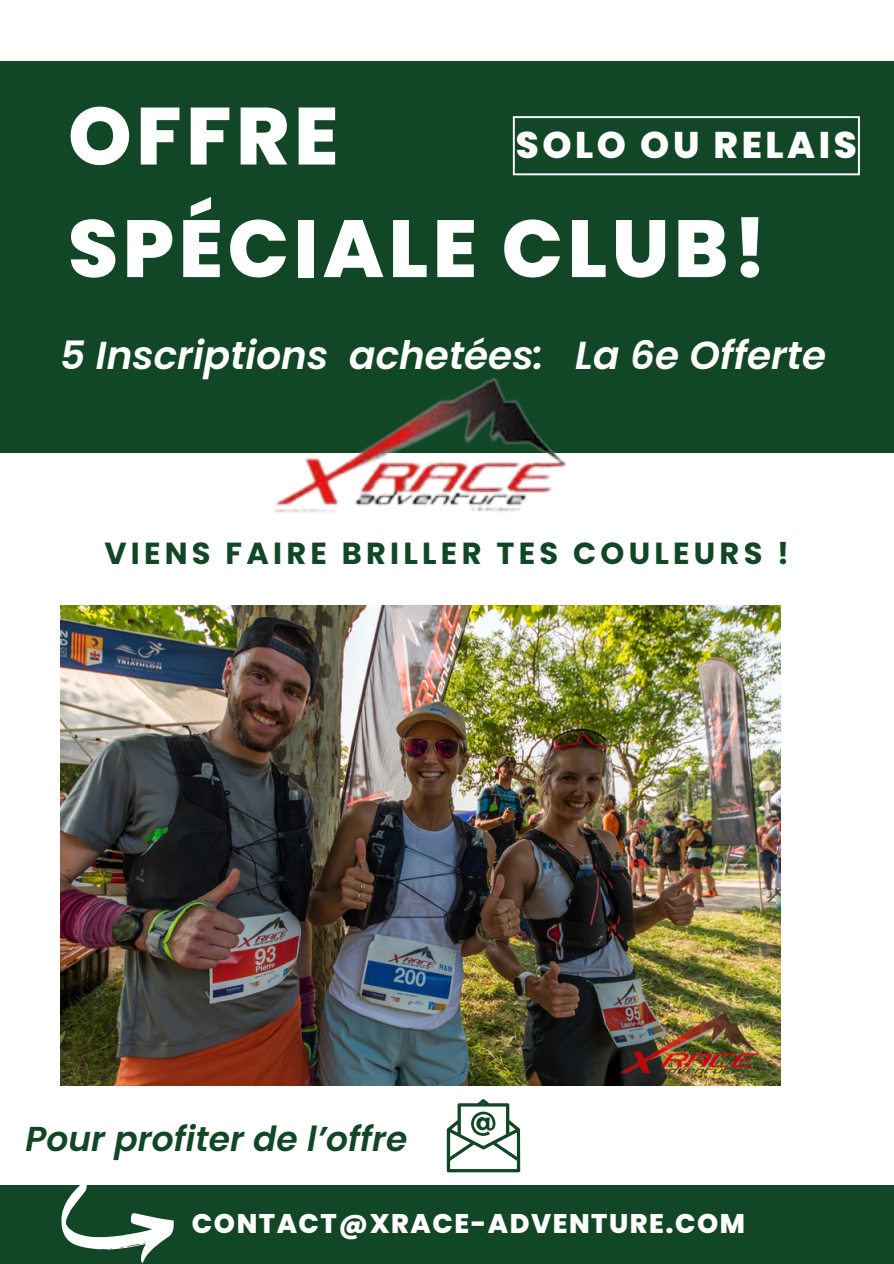
<style>
.page{position:relative;width:894px;height:1264px;background:#fff}
.page>*{position:absolute;margin:0;border:0;box-sizing:border-box;transform-origin:0 0}
.t1{font:800 80.85px "Poppins";letter-spacing:.055em;color:#fff}
.t2{font:italic 600 39px "Poppins";color:#fff}
.t3{font:800 37.05px "Poppins";letter-spacing:.095em;color:#fff}
.t4{font:italic 600 34.5px "Poppins";color:#114727}
.t5{font:700 30.45px "Poppins";letter-spacing:.14em;color:#114727}
.t6{font:800 27px "Poppins";letter-spacing:.055em;color:#fefefe}
</style>
<div class="page">
<div style="left:0;top:62px;width:893px;height:391px;background:#114727"></div>
<div style="left:0;top:1185px;width:893px;height:78px;background:#114727"></div>
<svg style="left:512px;top:116px;width:347px;height:59px"></svg>
<img style="left:60px;top:605px;width:720px;height:480px">
<svg style="left:61px;top:1185px;width:113px;height:78px"></svg>
<img style="left:228px;top:378px;width:385px;height:268px">
<svg style="left:446px;top:1099px;width:74px;height:73px"></svg>
<p class="t1" style="left:68px;top:80px;width:272px">OFFRE</p>
<p class="t1" style="left:68px;top:192px;width:700px">SPÉCIALE CLUB!</p>
<p class="t3" style="left:515px;top:119px;width:342px">SOLO OU RELAIS</p>
<p class="t2" style="left:60px;top:328px;width:767px">5 Inscriptions achetées: La 6e Offerte</p>
<p class="t5" style="left:104px;top:532px;width:686px">VIENS FAIRE BRILLER TES COULEURS !</p>
<p class="t4" style="left:25px;top:1114px;width:383px">Pour profiter de l’offre</p>
<p class="t6" style="left:192px;top:1204px;width:554px">CONTACT@XRACE-ADVENTURE.COM</p>
</div>
